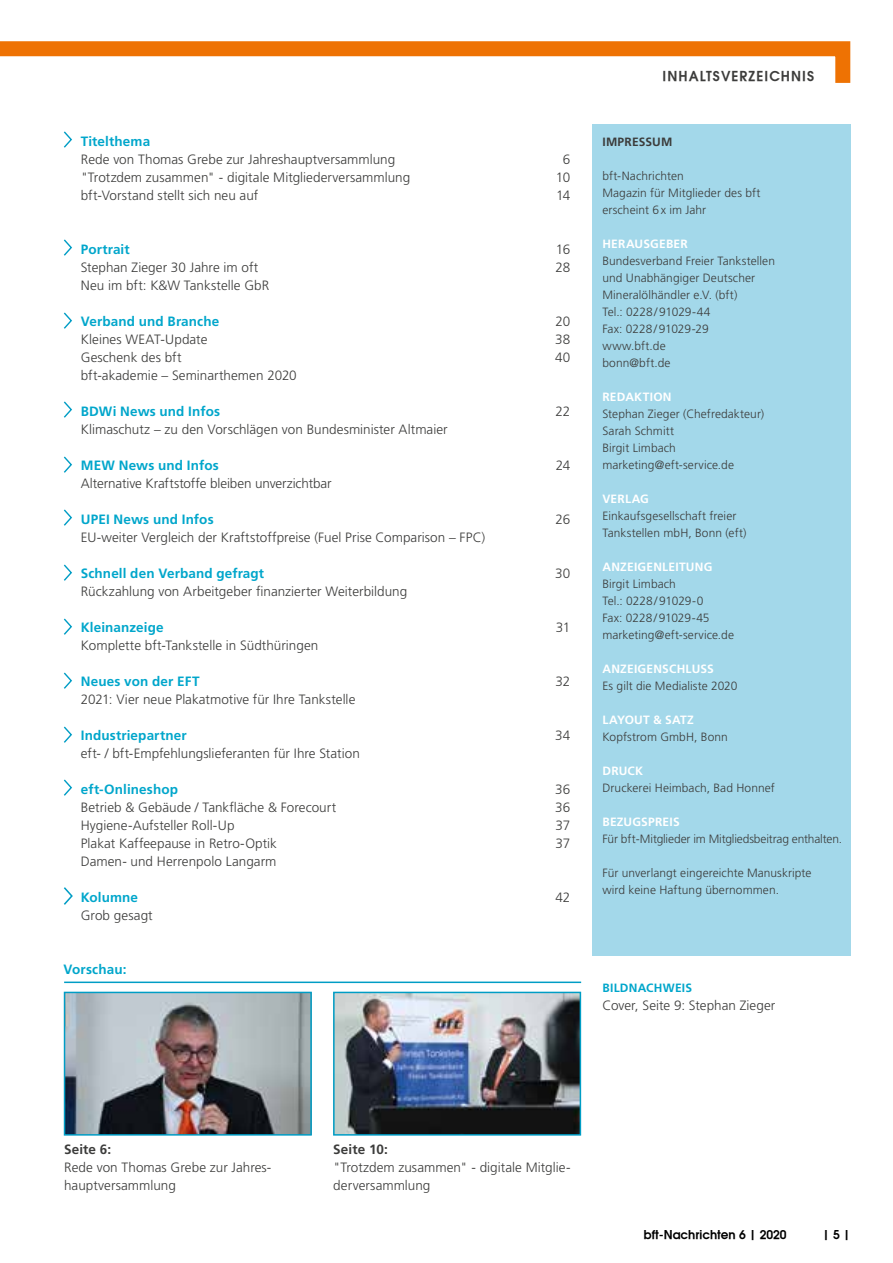
<style>
.page{position:relative;width:893px;height:1263px;background:#fff}
.page>*{position:absolute;margin:0;border:0;box-sizing:border-box;transform-origin:0 0}
.t1{font:300 13.5px/18px "Frutiger LT Pro";color:#3c3c3b}
.t2{font:700 13.5px "Frutiger LT Pro";letter-spacing:.01em;color:#00a6cb}
.t3{font:600 13.5px "Avant Garde";letter-spacing:.08em;color:#3c3c3b}
.t4{font:700 13.5px "Frutiger LT Pro";letter-spacing:.005em;color:#3c3c3b}
.t5{font:300 12px/17px "Frutiger LT Pro";letter-spacing:.005em;color:#3c3c3b}
.t6{font:700 12px "Frutiger LT Pro";letter-spacing:.02em;color:#fff}
.t7{font:300 12px "Frutiger LT Pro";letter-spacing:-.015em;color:#3c3c3b}
.t8{font:600 12px "Avant Garde";color:#000}
.t9{font:700 12px "Frutiger LT Pro";letter-spacing:.02em;color:#00a6cb}
.t10{font:700 12px "Frutiger LT Pro";letter-spacing:.015em;color:#3c3c3b}
</style>
<div class="page">
<img style="left:336px;top:995px;width:242px;height:137px">
<div style="left:333px;top:992px;width:248px;height:143px;border:2px solid #009dc5"></div>
<img style="left:67px;top:995px;width:242px;height:137px">
<div style="left:64px;top:992px;width:248px;height:143px;border:2px solid #009dc5"></div>
<svg style="left:0;top:41px;width:851px;height:42px"></svg>
<div style="left:592px;top:124px;width:258px;height:832px;background:#a3d8ea"></div>
<hr style="left:64px;top:981px;width:517px;height:2px;background:#009dc5">
<svg style="left:63px;top:131px;width:9px;height:17px"></svg>
<svg style="left:63px;top:239px;width:9px;height:17px"></svg>
<svg style="left:63px;top:312px;width:9px;height:17px"></svg>
<svg style="left:63px;top:401px;width:9px;height:17px"></svg>
<svg style="left:63px;top:456px;width:9px;height:17px"></svg>
<svg style="left:63px;top:509px;width:9px;height:17px"></svg>
<svg style="left:63px;top:564px;width:9px;height:17px"></svg>
<svg style="left:63px;top:618px;width:9px;height:17px"></svg>
<svg style="left:63px;top:672px;width:9px;height:17px"></svg>
<svg style="left:63px;top:726px;width:9px;height:17px"></svg>
<svg style="left:63px;top:779px;width:9px;height:17px"></svg>
<svg style="left:63px;top:887px;width:10px;height:18px"></svg>
<p class="t2" style="left:81px;top:133px;width:71px">Titelthema</p>
<p class="t1" style="left:81px;top:150px;width:331px">Rede von Thomas Grebe zur Jahreshauptversammlung "Trotzdem zusammen" - digitale Mitgliederversammlung bft-Vorstand stellt sich neu auf</p>
<p class="t2" style="left:81px;top:241px;width:50px">Portrait</p>
<p class="t1" style="left:81px;top:258px;width:190px">Stephan Zieger 30 Jahre im oft<br>Neu im bft: K&amp;W Tankstelle GbR</p>
<p class="t2" style="left:81px;top:313px;width:140px">Verband und Branche</p>
<p class="t1" style="left:81px;top:330px;width:217px">Kleines WEAT-Update<br>Geschenk des bft<br>bft-akademie – Seminarthemen 2020</p>
<p class="t2" style="left:81px;top:403px;width:141px">BDWi News und Infos</p>
<p class="t1" style="left:81px;top:420px;width:368px">Klimaschutz – zu den Vorschlägen von Bundesminister Altmaier</p>
<p class="t2" style="left:81px;top:457px;width:139px">MEW News und Infos</p>
<p class="t1" style="left:81px;top:474px;width:252px">Alternative Kraftstoffe bleiben unverzichtbar</p>
<p class="t2" style="left:81px;top:511px;width:134px">UPEI News und Infos</p>
<p class="t1" style="left:81px;top:528px;width:406px">EU-weiter Vergleich der Kraftstoffpreise (Fuel Prise Comparison – FPC)</p>
<p class="t2" style="left:81px;top:565px;width:185px">Schnell den Verband gefragt</p>
<p class="t1" style="left:81px;top:582px;width:328px">Rückzahlung von Arbeitgeber finanzierter Weiterbildung</p>
<p class="t2" style="left:81px;top:619px;width:84px">Kleinanzeige</p>
<p class="t1" style="left:81px;top:636px;width:239px">Komplette bft-Tankstelle in Südthüringen</p>
<p class="t2" style="left:81px;top:673px;width:120px">Neues von der EFT</p>
<p class="t1" style="left:81px;top:690px;width:276px">2021: Vier neue Plakatmotive für Ihre Tankstelle</p>
<p class="t2" style="left:81px;top:727px;width:107px">Industriepartner</p>
<p class="t1" style="left:81px;top:744px;width:281px">eft- / bft-Empfehlungslieferanten für Ihre Station</p>
<p class="t2" style="left:81px;top:781px;width:99px">eft-Onlineshop</p>
<p class="t1" style="left:81px;top:798px;width:257px">Betrieb &amp; Gebäude / Tankfläche &amp; Forecourt Hygiene-Aufsteller Roll-Up<br>Plakat Kaffeepause in Retro-Optik<br>Damen- und Herrenpolo Langarm</p>
<p class="t2" style="left:81px;top:889px;width:59px">Kolumne</p>
<p class="t1" style="left:81px;top:906px;width:73px">Grob gesagt</p>
<p class="t2" style="left:64px;top:961px;width:64px">Vorschau:</p>
<p class="t1" style="left:556px;top:150px;width:16px;text-align:center">6<br>10<br>14</p>
<p class="t1" style="left:556px;top:240px;width:16px">16<br>28</p>
<p class="t1" style="left:555px;top:312px;width:17px;text-align:justify">20<br>38<br>40</p>
<p class="t1" style="left:555px;top:402px;width:16px">22</p>
<p class="t1" style="left:556px;top:456px;width:16px">24</p>
<p class="t1" style="left:556px;top:510px;width:16px">26</p>
<p class="t1" style="left:555px;top:564px;width:17px">30</p>
<p class="t1" style="left:556px;top:618px;width:16px">31</p>
<p class="t1" style="left:556px;top:672px;width:16px">32</p>
<p class="t1" style="left:555px;top:726px;width:17px">34</p>
<p class="t1" style="left:555px;top:780px;width:17px;text-align:justify">36<br>36<br>37<br>37</p>
<p class="t1" style="left:555px;top:888px;width:16px">42</p>
<p class="t3" style="left:662px;top:67px;width:153px">INHALTSVERZEICHNIS</p>
<p class="t10" style="left:602px;top:134px;width:72px">IMPRESSUM</p>
<p class="t5" style="left:602px;top:167px;width:160px">bft-Nachrichten<br>Magazin für Mitglieder des bft erscheint 6x im Jahr</p>
<p class="t6" style="left:602px;top:236px;width:87px">HERAUSGEBER</p>
<p class="t5" style="left:602px;top:252px;width:174px">Bundesverband Freier Tankstellen und Unabhängiger Deutscher<br>Mineralölhändler e.V. (bft)<br>Tel.: 0228/91029-44<br>Fax: 0228/91029-29 www.bft.de<br>bonn@bft.de</p>
<p class="t6" style="left:602px;top:389px;width:71px">REDAKTION</p>
<p class="t5" style="left:602px;top:405px;width:163px">Stephan Zieger (Chefredakteur)<br>Sarah Schmitt<br>Birgit Limbach marketing@eft-service.de</p>
<p class="t6" style="left:602px;top:491px;width:48px">VERLAG</p>
<p class="t5" style="left:602px;top:507px;width:146px">Einkaufsgesellschaft freier<br>Tankstellen mbH, Bonn (eft)</p>
<p class="t6" style="left:602px;top:559px;width:112px">ANZEIGENLEITUNG</p>
<p class="t5" style="left:602px;top:575px;width:133px">Birgit Limbach<br>Tel.: 0228/91029-0<br>Fax: 0228/91029-45 marketing@eft-service.de</p>
<p class="t6" style="left:602px;top:661px;width:113px">ANZEIGENSCHLUSS</p>
<p class="t5" style="left:602px;top:677px;width:137px">Es gilt die Medialiste 2020</p>
<p class="t6" style="left:602px;top:712px;width:93px">LAYOUT &amp; SATZ</p>
<p class="t5" style="left:602px;top:728px;width:127px">Kopfstrom GmbH, Bonn</p>
<p class="t6" style="left:602px;top:763px;width:42px">DRUCK</p>
<p class="t5" style="left:602px;top:779px;width:174px">Druckerei Heimbach, Bad Honnef</p>
<p class="t6" style="left:602px;top:814px;width:79px">BEZUGSPREIS</p>
<p class="t7" style="left:602px;top:831px;width:241px">Für bft-Mitglieder im Mitgliedsbeitrag enthalten.</p>
<p class="t5" style="left:602px;top:864px;width:211px">Für unverlangt eingereichte Manuskripte wird keine Haftung übernommen.</p>
<p class="t9" style="left:602px;top:980px;width:91px">BILDNACHWEIS</p>
<p class="t1" style="left:602px;top:996px;width:174px">Cover, Seite 9: Stephan Zieger</p>
<p class="t4" style="left:64px;top:1141px;width:49px">Seite 6:</p>
<p class="t1" style="left:64px;top:1158px;width:209px">Rede von Thomas Grebe zur Jahres&shy;hauptversammlung</p>
<p class="t4" style="left:333px;top:1141px;width:56px">Seite 10:</p>
<p class="t1" style="left:333px;top:1158px;width:239px">"Trotzdem zusammen" - digitale Mitglie&shy;derversammlung</p>
<p class="t8" style="left:644px;top:1227px;width:144px">bft-Nachrichten 6 | 2020</p>
<p class="t8" style="left:823px;top:1227px;width:29px">| 5 |</p>
</div>
